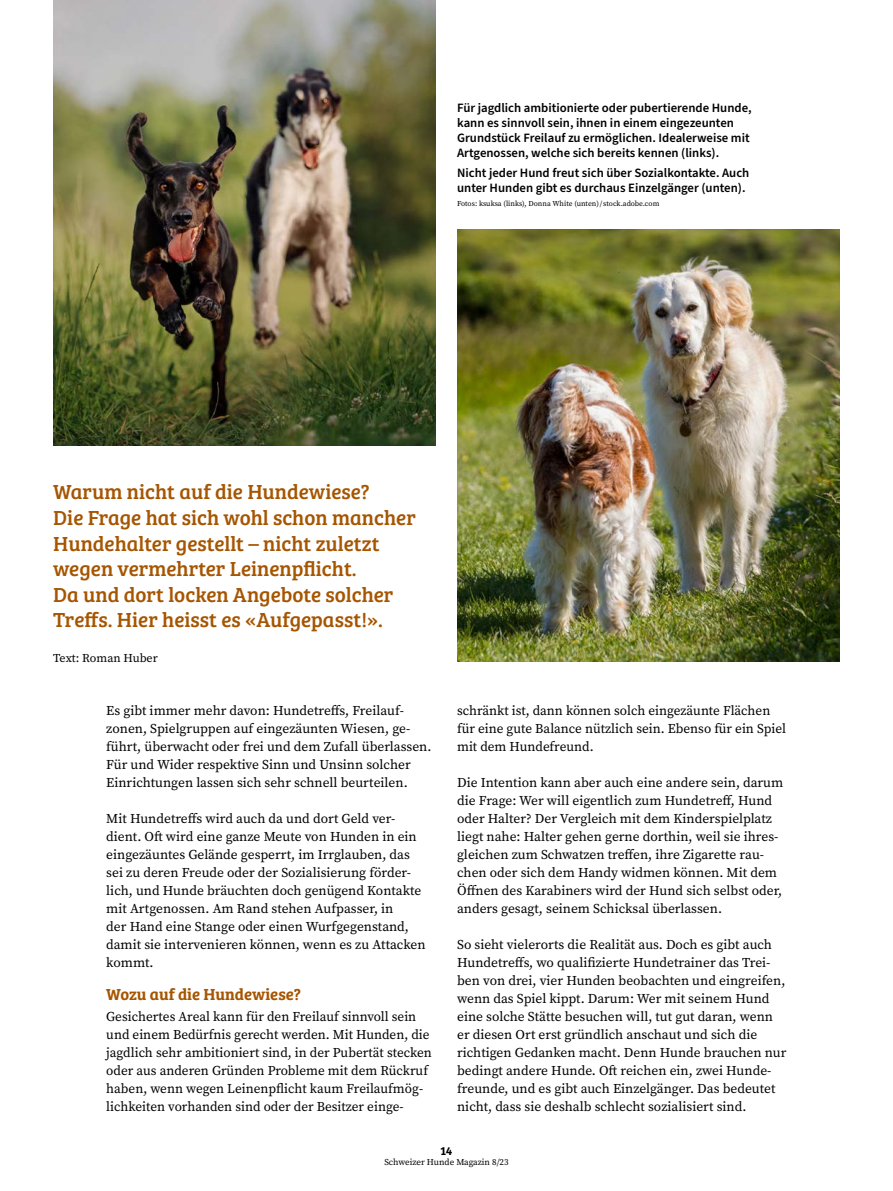
<style>
.page{position:relative;width:893px;height:1191px;background:#fff}
.page>*{position:absolute;margin:0;border:0;box-sizing:border-box;transform-origin:0 0}
.Lead_14_17{font:21px/25.5px "Bree Serif";color:#a65500}
.Untertitel{font:16.5px "Bree Serif Sb";color:#a65500}
.Lauftext_9_12{font:13.5px/18px "Source Serif Pro";color:#000}
.Bildlegende{font:600 12.75px/15.3px "Source Sans Pro";color:#000}
.Autor_Fotos_unter_Lead{font:12px "Source Serif Pro";color:#000}
.t1{font:600 12px "Bree";color:#000}
.t2{font:9px "Source Serif Pro";color:#000}
.Bildcredit{font:7.5px "Source Serif Pro";color:#000}
</style>
<div class="page">
<img style="left:457px;top:229px;width:383px;height:432px">
<img style="left:53px;top:0;width:383px;height:445px">
<p class="Bildlegende" style="left:457px;top:100px;width:296px">Für jagdlich ambitionierte oder pubertierende Hunde, kann es sinnvoll sein, ihnen in einem eingezeunten Grundstück Freilauf zu ermöglichen. Idealerweise mit Artgenossen, welche sich bereits kennen (links).</p>
<p class="Bildlegende" style="left:457px;top:165px;width:294px">Nicht jeder Hund freut sich über Sozialkontakte. Auch unter Hunden gibt es durchaus Einzelgänger (unten).</p>
<p class="Bildcredit" style="left:457px;top:198px;width:204px">Fotos: ksuksa (links), Donna White (unten)/ stock.adobe.com</p>
<p class="Lead_14_17" style="left:53px;top:478px;width:364px">Warum nicht auf die Hundewiese?<br>Die Frage hat sich wohl schon mancher Hundehalter gestellt – nicht zuletzt wegen vermehrter Leinenpflicht.<br>Da und dort locken Angebote solcher Treffs. Hier heisst es «Aufgepasst!».</p>
<p class="Autor_Fotos_unter_Lead" style="left:53px;top:650px;width:106px">Text: Roman Huber</p>
<p class="Lauftext_9_12" style="left:106px;top:702px;width:327px">Es gibt immer mehr davon: Hundetreffs, Freilauf&shy;zonen, Spielgruppen auf eingezäunten Wiesen, ge&shy;führt, überwacht oder frei und dem Zufall überlassen.<br>Für und Wider respektive Sinn und Unsinn solcher Einrichtungen lassen sich sehr schnell beurteilen.</p>
<p class="Lauftext_9_12" style="left:106px;top:810px;width:321px">Mit Hundetreffs wird auch da und dort Geld ver&shy;dient. Oft wird eine ganze Meute von Hunden in ein eingezäuntes Gelände gesperrt, im Irrglauben, das sei zu deren Freude oder der Sozialisierung förder&shy;lich, und Hunde bräuchten doch genügend Kontakte mit Artgenossen. Am Rand stehen Aufpasser, in<br>der Hand eine Stange oder einen Wurfgegenstand, damit sie intervenieren können, wenn es zu Attacken kommt.</p>
<p class="Untertitel" style="left:106px;top:982px;width:196px">Wozu auf die Hundewiese?</p>
<p class="Lauftext_9_12" style="left:106px;top:1008px;width:327px">Gesichertes Areal kann für den Freilauf sinnvoll sein und einem Bedürfnis gerecht werden. Mit Hunden, die jagdlich sehr ambitioniert sind, in der Pubertät stecken oder aus anderen Gründen Probleme mit dem Rückruf haben, wenn wegen Leinenpflicht kaum Freilaufmög&shy;lichkeiten vorhanden sind oder der Besitzer einge-</p>
<p class="Lauftext_9_12" style="left:457px;top:702px;width:330px">schränkt ist, dann können solch eingezäunte Flächen für eine gute Balance nützlich sein. Ebenso für ein Spiel mit dem Hundefreund.</p>
<p class="Lauftext_9_12" style="left:457px;top:774px;width:328px">Die Intention kann aber auch eine andere sein, darum die Frage: Wer will eigentlich zum Hundetreff, Hund oder Halter? Der Vergleich mit dem Kinderspielplatz liegt nahe: Halter gehen gerne dorthin, weil sie ihres&shy;gleichen zum Schwatzen treffen, ihre Zigarette rau&shy;chen oder sich dem Handy widmen können. Mit dem Öffnen des Karabiners wird der Hund sich selbst oder, anders gesagt, seinem Schicksal überlassen.</p>
<p class="Lauftext_9_12" style="left:457px;top:936px;width:331px">So sieht vielerorts die Realität aus. Doch es gibt auch Hundetreffs, wo qualifizierte Hundetrainer das Trei&shy;ben von drei, vier Hunden beobachten und eingreifen, wenn das Spiel kippt. Darum: Wer mit seinem Hund eine solche Stätte besuchen will, tut gut daran, wenn er diesen Ort erst gründlich anschaut und sich die richtigen Gedanken macht. Denn Hunde brauchen nur bedingt andere Hunde. Oft reichen ein, zwei Hunde&shy;freunde, und es gibt auch Einzelgänger. Das bedeutet nicht, dass sie deshalb schlecht sozialisiert sind.</p>
<p class="t1" style="left:440px;top:1141px;width:13px">14</p>
<p class="t2" style="left:384px;top:1156px;width:126px">Schweizer Hunde Magazin 8/23</p>
</div>
